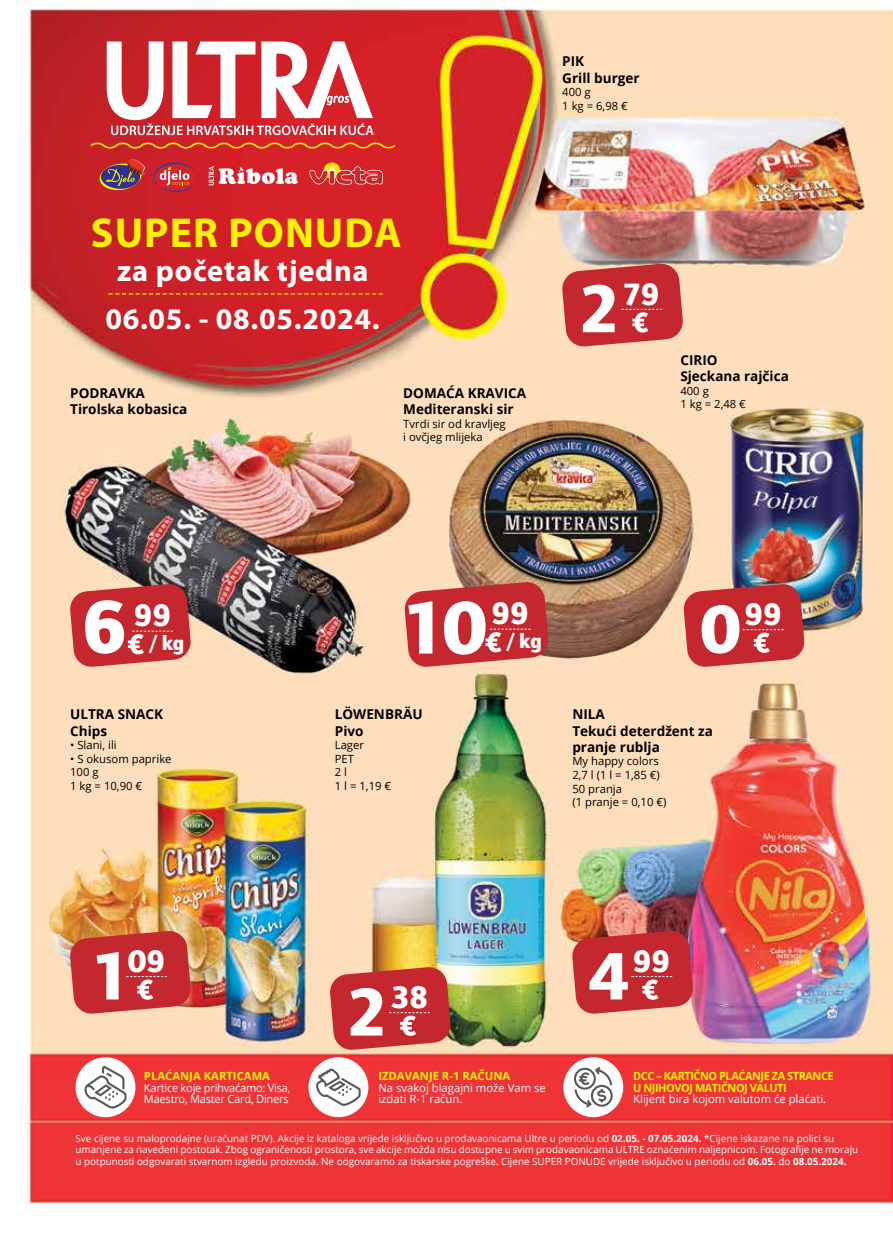
<style>
.page{position:relative;width:893px;height:1234px;background:#fff}
.page>*{position:absolute;margin:0;border:0;box-sizing:border-box;transform-origin:0 0}
.t1{font:700 76.5px "Foundry Journal";color:#fff}
.t2{font:700 41.85px "Myriad Pro";letter-spacing:.025em;color:#fff200}
.t3{font:700 31.95px "Foundry Journal";color:#fff}
.t4{font:700 30.3px "Myriad Pro";letter-spacing:.025em;color:#fff}
.t5{font:700 30px "Myriad Pro";letter-spacing:.025em;color:#fff}
.t6{font:700 21px "Foundry Journal";color:#fff}
.t7{font:700 13.5px/16.2px "Open Sans";color:#000}
.t8{font:11.25px/13.5px "Open Sans";color:#000}
.t9{font:11.25px/11.2px "Open Sans";color:#fff}
.t10{font:11.25px/11.2px "Open Sans";letter-spacing:-.02em;color:#fff}
.t11{font:700 11.25px/11.2px "Open Sans";letter-spacing:-.04em;color:#fff200}
.t12{font:700 11.25px "Open Sans";color:#fff200}
.t13{font:9.9px/11.9px "Open Sans";color:#fff}
.s1{font-size:69.45px}
.s2{font-weight:700}
</style>
<div class="page">
<img style="left:17px;top:0;width:876px;height:1210px">
<svg style="left:109px;top:293px;width:274px;height:1px"></svg>
<svg style="left:89px;top:41px;width:308px;height:110px"></svg>
<svg style="left:99px;top:159px;width:47px;height:32px;background:#91454c"></svg>
<svg style="left:324px;top:162px;width:16px;height:17px"></svg>
<svg style="left:309px;top:166px;width:74px;height:19px"></svg>
<svg style="left:209px;top:166px;width:89px;height:19px"></svg>
<svg style="left:153px;top:161px;width:43px;height:31px"></svg>
<div style="left:76px;top:1056px;width:59px;height:60px;background:#fff;border-radius:50%"></div>
<svg style="left:82px;top:1063px;width:46px;height:47px"></svg>
<div style="left:308px;top:1056px;width:60px;height:60px;background:#fff;border-radius:50%"></div>
<svg style="left:315px;top:1064px;width:46px;height:43px"></svg>
<div style="left:563px;top:1056px;width:60px;height:60px;background:#fff;border-radius:50%"></div>
<svg style="left:573px;top:1064px;width:41px;height:45px"></svg>
<svg style="left:683px;top:583px;width:122px;height:84px;background:#c84547"></svg>
<svg style="left:561px;top:263px;width:123px;height:84px;background:#cd4848"></svg>
<svg style="left:329px;top:966px;width:122px;height:84px;background:#cc4744"></svg>
<svg style="left:572px;top:930px;width:122px;height:84px;background:#c83d3f"></svg>
<svg style="left:69px;top:930px;width:122px;height:84px;background:#cb423f"></svg>
<svg style="left:69px;top:583px;width:122px;height:84px;background:#ca4545"></svg>
<svg style="left:404px;top:581px;width:145px;height:86px;background:#ca4544"></svg>
<h3 class="t7" style="left:562px;top:53px;width:79px">PIK<br>Grill burger</h3>
<p class="t8" style="left:562px;top:85px;width:67px">400 g<br>1 kg = 6,98 €</p>
<h2 class="t2" style="left:91px;top:205px;width:312px">SUPER PONUDA</h2>
<h3 class="t4" style="left:117px;top:251px;width:253px">za početak tjedna</h3>
<h3 class="t5" style="left:105px;top:300px;width:276px">06.05. - 08.05.2024.</h3>
<h3 class="t7" style="left:70px;top:384px;width:119px">PODRAVKA<br>Tirolska kobasica</h3>
<h3 class="t7" style="left:403px;top:384px;width:125px">DOMAĆA KRAVICA<br>Mediteranski sir</h3>
<p class="t8" style="left:403px;top:416px;width:104px">Tvrdi sir od kravljeg i ovčjeg mlijeka</p>
<h3 class="t3" style="left:579px;top:275px;width:82px"><span class="s1">2</span>79</h3>
<h3 class="t7" style="left:680px;top:351px;width:110px">CIRIO<br>Sjeckana rajčica</h3>
<p class="t8" style="left:680px;top:383px;width:67px">400 g<br>1 kg = 2,48 €</p>
<h1 class="t1" style="left:82px;top:581px;width:46px">6</h1>
<h3 class="t3" style="left:134px;top:596px;width:39px">99</h3>
<h3 class="t6" style="left:149px;top:630px;width:37px">/kg</h3>
<h3 class="t7" style="left:70px;top:705px;width:95px">ULTRA SNACK<br>Chips</h3>
<p class="t8" style="left:70px;top:737px;width:48px">• Slani, ili</p>
<p class="t8" style="left:70px;top:751px;width:103px">• S okusom paprike<br>100 g<br>1 kg = 10,90 €</p>
<h3 class="t3" style="left:91px;top:941px;width:76px"><span class="s1">1</span>09</h3>
<h1 class="t1" style="left:402px;top:582px;width:86px">10</h1>
<h3 class="t3" style="left:491px;top:594px;width:39px">99</h3>
<h3 class="t6" style="left:506px;top:628px;width:37px">/kg</h3>
<h3 class="t7" style="left:335px;top:705px;width:89px">LÖWENBRÄU<br>Pivo</h3>
<p class="t8" style="left:335px;top:737px;width:58px">Lager<br>PET<br>2 l<br>1 l = 1,19 €</p>
<h3 class="t3" style="left:700px;top:595px;width:83px"><span class="s1">0</span>99</h3>
<h3 class="t7" style="left:572px;top:705px;width:142px">NILA<br>Tekući deterdžent za pranje rublja</h3>
<p class="t8" style="left:572px;top:754px;width:96px">My happy colors<br>2,7 l (1 l = 1,85 €)<br>50 pranja<br>(1 pranje = 0,10 €)</p>
<h3 class="t3" style="left:347px;top:977px;width:83px"><span class="s1">2</span>38</h3>
<h3 class="t3" style="left:589px;top:941px;width:83px"><span class="s1">4</span>99</h3>
<p class="t11" style="left:633px;top:1069px;width:202px">DCC – KARTIČNO PLAĆANJE ZA STRANCE<br>U NJIHOVOJ MATIČNOJ VALUTI</p>
<p class="t9" style="left:633px;top:1092px;width:194px">Klijent bira kojom valutom će plaćati.</p>
<p class="t13" style="left:76px;top:1131px;width:784px">Sve cijene su maloprodajne (uračunat PDV). Akcije iz kataloga vrijede isključivo u prodavaonicama Ultre u periodu od <span class="s2">02.05. - 07.05.2024.</span> *Cijene iskazane na polici su umanjene za navedeni postotak. Zbog ograničenosti prostora, sve akcije možda nisu dostupne u svim prodavaonicama ULTRE označenim naljepnicom. Fotografije ne moraju u potpunosti odgovarati stvarnom izgledu proizvoda. Ne odgovaramo za tiskarske pogreške. Cijene SUPER PONUDE vrijede isključivo u periodu od <span class="s2">06.05.</span> do <span class="s2">08.05.2024.</span></p>
<p class="t12" style="left:144px;top:1067px;width:128px">PLAĆANJA KARTICAMA</p>
<p class="t10" style="left:144px;top:1081px;width:148px">Kartice koje prihvaćamo: Visa,<br>Maestro, Master Card, Diners</p>
<p class="t12" style="left:378px;top:1067px;width:133px">IZDAVANJE R-1 RAČUNA</p>
<p class="t9" style="left:378px;top:1081px;width:169px">Na svakoj blagajni može Vam se izdati R-1 račun.</p>
</div>
